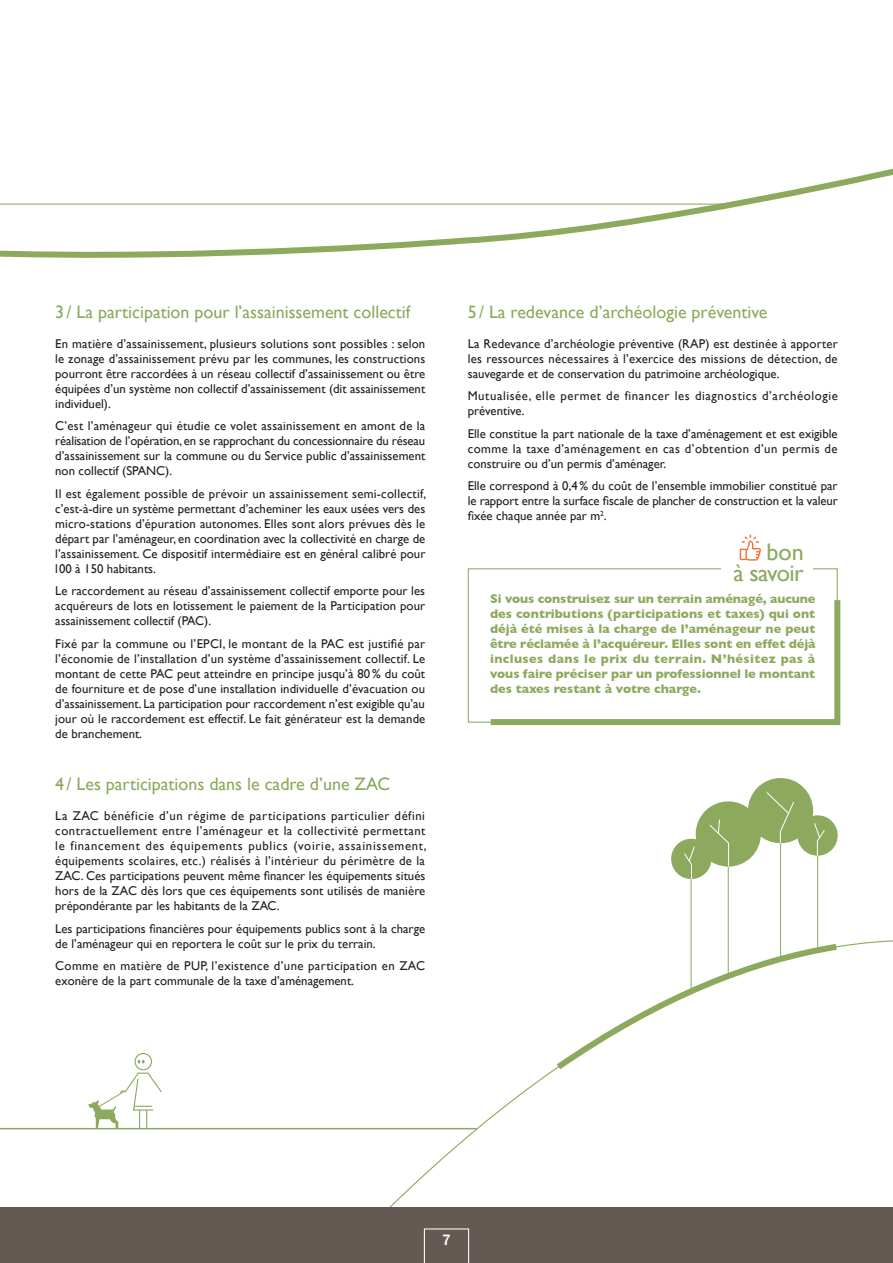
<style>
.page{position:relative;width:893px;height:1263px;background:#fff}
.page>*{position:absolute;margin:0;border:0;box-sizing:border-box;transform-origin:0 0}
.COURANT{font:24px/21px "Gill Sans";letter-spacing:-.02em;color:#8da95e;text-align:right}
.SOUS_TITRE_2{font:18px "Gill Sans";color:#8da95e}
.t1{font:700 15px "Istok";color:#fff}
.COURANT-2{font:12.75px/15px "Gill Sans";color:#231f20;text-align:justify}
.COURANT-3{font:12.75px/15px "Gill Sans";letter-spacing:.025em;color:#231f20}
.COURANT_CARTOUCHE{font:700 12.75px/15px "Gill Sans";letter-spacing:-.005em;color:#8da95e;text-align:justify}
.COURANT-4{font:12.75px/15px "Gill Sans";letter-spacing:.03em;color:#231f20}
.COURANT-5{font:12.75px/15px "Gill Sans";letter-spacing:.045em;color:#231f20}
</style>
<div class="page">
<svg style="left:137px;top:1059px;width:8px;height:5px"></svg>
<div style="left:135px;top:1053px;width:17px;height:17px;border:1px solid #8da95e;border-radius:50%"></div>
<svg style="left:88px;top:1072px;width:75px;height:56px"></svg>
<svg style="left:388px;top:929px;width:505px;height:279px"></svg>
<svg style="left:550px;top:940px;width:293px;height:135px"></svg>
<svg style="left:0;top:168px;width:893px;height:90px"></svg>
<hr style="left:0;top:204px;width:740px;height:1px;background:#8da95e">
<hr style="left:0;top:1128px;width:477px;height:1px;background:#8da95e">
<svg style="left:740px;top:534px;width:21px;height:27px"></svg>
<div style="left:696px;top:801px;width:65px;height:66px;background:#8da95e;border-radius:50%"></div>
<div style="left:671px;top:839px;width:40px;height:40px;background:#8da95e;border-radius:50%"></div>
<hr style="left:728px;top:866px;width:1px;height:109px;background:#8da95e">
<hr style="left:691px;top:879px;width:1px;height:114px;background:#8da95e">
<div style="left:748px;top:778px;width:65px;height:65px;background:#8da95e;border-radius:50%"></div>
<div style="left:797px;top:815px;width:41px;height:41px;background:#8da95e;border-radius:50%"></div>
<hr style="left:780px;top:843px;width:1px;height:116px;background:#8da95e">
<hr style="left:817px;top:855px;width:1px;height:95px;background:#8da95e">
<svg style="left:813px;top:823px;width:12px;height:33px"></svg>
<svg style="left:766px;top:792px;width:29px;height:52px"></svg>
<svg style="left:709px;top:819px;width:20px;height:48px"></svg>
<svg style="left:683px;top:846px;width:12px;height:34px"></svg>
<svg style="left:485px;top:594px;width:356px;height:131px"></svg>
<div style="left:0;top:1208px;width:893px;height:55px;background:#655953"></div>
<svg style="left:424px;top:1228px;width:45px;height:35px"></svg>
<p class="SOUS_TITRE_2" style="left:55px;top:301px;width:356px">3/ La participation pour l’assainissement collectif</p>
<p class="COURANT-2" style="left:55px;top:336px;width:372px">En matière d’assainissement, plusieurs solutions sont possibles : selon le zonage d’assainissement prévu par les communes, les constructions pourront être raccordées à un réseau collectif d’assainissement ou être équipées d’un système non collectif d’assainissement (dit assainissement individuel).</p>
<p class="COURANT-2" style="left:55px;top:418px;width:372px">C’est l’aménageur qui étudie ce volet assainissement en amont de la réalisation de l’opération, en se rapprochant du concessionnaire du réseau d’assainissement sur la commune ou du Service public d’assainissement non collectif (SPANC).</p>
<p class="COURANT-2" style="left:55px;top:486px;width:373px">Il est également possible de prévoir un assainissement semi-collectif, c’est-à-dire un système permettant d’acheminer les eaux usées vers des micro-stations d’épuration autonomes. Elles sont alors prévues dès le départ par l’aménageur, en coordination avec la collectivité en charge de l’assainissement. Ce dispositif intermédiaire est en général calibré pour l00 à 150 habitants.</p>
<p class="COURANT-2" style="left:55px;top:583px;width:371px">Le raccordement au réseau d’assainissement collectif emporte pour les acquéreurs de lots en lotissement le paiement de la Participation pour assainissement collectif (PAC).</p>
<p class="COURANT-2" style="left:55px;top:636px;width:372px">Fixé par la commune ou l’EPCI, le montant de la PAC est justifié par l’économie de l’installation d’un système d’assainissement collectif. Le montant de cette PAC peut atteindre en principe jusqu’à 80% du coût de fourniture et de pose d’une installation individuelle d’évacuation ou d’assainissement. La participation pour raccordement n’est exigible qu’au jour où le raccordement est effectif. Le fait générateur est la demande de branchement.</p>
<p class="SOUS_TITRE_2" style="left:55px;top:774px;width:336px">4/ Les participations dans le cadre d’une ZAC</p>
<p class="COURANT-3" style="left:55px;top:808px;width:373px">La ZAC bénéficie d’un régime de participations particulier défini contractuellement entre l’aménageur et la collectivité permettant le financement des équipements publics (voirie, assainissement, équipements scolaires, etc.) réalisés à l’intérieur du périmètre de la ZAC. Ces participations peuvent même financer les équipements situés hors de la ZAC dès lors que ces équipements sont utilisés de manière prépondérante par les habitants de la ZAC.</p>
<p class="COURANT-2" style="left:55px;top:921px;width:371px">Les participations financières pour équipements publics sont à la charge de l’aménageur qui en reportera le coût sur le prix du terrain.</p>
<p class="COURANT-4" style="left:55px;top:958px;width:372px">Comme en matière de PUP, l’existence d’une participation en ZAC exonère de la part communale de la taxe d’aménagement.</p>
<p class="SOUS_TITRE_2" style="left:468px;top:301px;width:301px">5 / La redevance d’archéologie préventive</p>
<p class="COURANT-2" style="left:468px;top:336px;width:372px">La Redevance d’archéologie préventive (RAP) est destinée à apporter les ressources nécessaires à l’exercice des missions de détection, de sauvegarde et de conservation du patrimoine archéologique.</p>
<p class="COURANT-5" style="left:468px;top:388px;width:372px">Mutualisée, elle permet de financer les diagnostics d’archéologie préventive.</p>
<p class="COURANT-2" style="left:468px;top:426px;width:371px">Elle constitue la part nationale de la taxe d’aménagement et est exigible comme la taxe d’aménagement en cas d’obtention d’un permis de construire ou d’un permis d’aménager.</p>
<p class="COURANT-2" style="left:468px;top:478px;width:372px">Elle correspond à 0,4% du coût de l’ensemble immobilier constitué par le rapport entre la surface fiscale de plancher de construction et la valeur fixée chaque année par m<sup>2</sup>.</p>
<p class="COURANT" style="left:733px;top:541px;width:72px">bon<br>à savoir</p>
<p class="COURANT_CARTOUCHE" style="left:490px;top:591px;width:327px">Si vous construisez sur un terrain aménagé, aucune des contributions (participations et taxes) qui ont déjà été mises à la charge de l’aménageur ne peut être réclamée à l’acquéreur. Elles sont en effet déjà incluses dans le prix du terrain. N’hésitez pas à vous faire préciser par un professionnel le montant des taxes restant à votre charge.</p>
<p class="t1" style="left:442px;top:1230px;width:10px">7</p>
</div>
